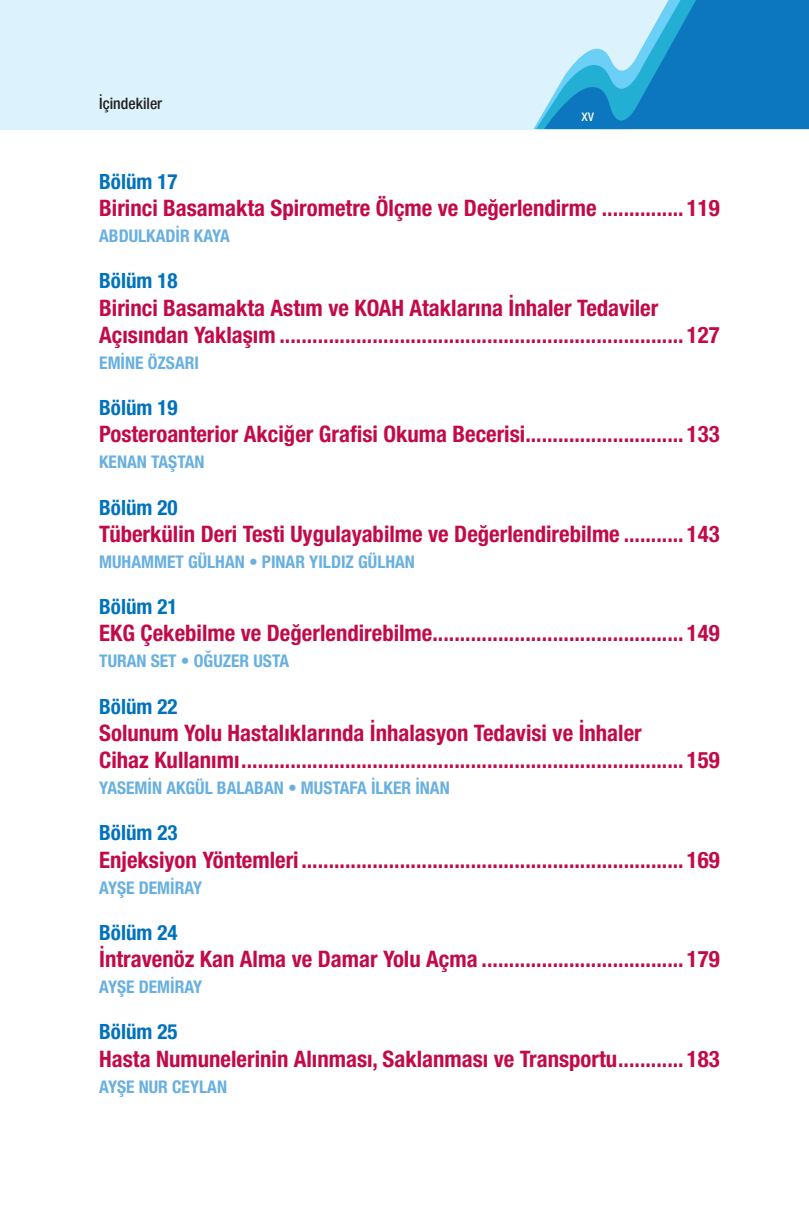
<style>
.page{position:relative;width:809px;height:1221px;background:#fff}
.page>*{position:absolute;margin:0;border:0;box-sizing:border-box;transform-origin:0 0}
.t1{font:700 22.75px/27.3px "Helvetica 77 Cn";color:#c30a49}
.t2{font:700 21px "Helvetica 77 Cn";color:#0072bc}
.t3{font:700 17.5px "Helvetica 77 Cn";color:#68b0e1}
.t4{font:15.75px "Helvetica 67 Med Cn";color:#231f20}
.t5{font:15.75px "Helvetica 57 Cn";color:#fff}
</style>
<div class="page">
<div style="left:0;top:0;width:809px;height:129px;background:#dcf2fc"></div>
<svg style="left:533px;top:0;width:276px;height:130px"></svg>
<p class="t4" style="left:99px;top:94px;width:64px">İçindekiler</p>
<p class="t5" style="left:581px;top:106px;width:14px">xv</p>
<p class="t2" style="left:99px;top:168px;width:80px">Bölüm 17</p>
<p class="t1" style="left:99px;top:194px;width:622px">Birinci Basamakta Spirometre Ölçme ve Değerlendirme ............... 119</p>
<p class="t3" style="left:99px;top:225px;width:132px">ABDULKADIR KAYA</p>
<p class="t2" style="left:99px;top:268px;width:80px">Bölüm 18</p>
<p class="t1" style="left:99px;top:293px;width:622px">Birinci Basamakta Astım ve KOAH Ataklarına İnhaler Tedaviler<br>Açısından Yaklaşım .......................................................................... 127</p>
<p class="t3" style="left:99px;top:352px;width:101px">EMINE ÖZSARI</p>
<p class="t2" style="left:99px;top:395px;width:80px">Bölüm 19</p>
<p class="t1" style="left:99px;top:420px;width:622px">Posteroanterior Akciğer Grafisi Okuma Becerisi............................. 133</p>
<p class="t3" style="left:99px;top:451px;width:107px">KENAN TAŞTAN</p>
<p class="t2" style="left:99px;top:494px;width:80px">Bölüm 20</p>
<p class="t1" style="left:99px;top:520px;width:622px">Tüberkülin Deri Testi Uygulayabilme ve Değerlendirebilme ........... 143</p>
<p class="t3" style="left:99px;top:551px;width:317px">MUHAMMET GÜLHAN • PINAR YILDIZ GÜLHAN</p>
<p class="t2" style="left:99px;top:594px;width:80px">Bölüm 21</p>
<p class="t1" style="left:99px;top:619px;width:622px">EKG Çekebilme ve Değerlendirebilme.............................................. 149</p>
<p class="t3" style="left:99px;top:650px;width:191px">TURAN SET • OĞUZER USTA</p>
<p class="t2" style="left:99px;top:693px;width:80px">Bölüm 22</p>
<p class="t1" style="left:99px;top:718px;width:622px">Solunum Yolu Hastalıklarında İnhalasyon Tedavisi ve İnhaler<br>Cihaz Kullanımı................................................................................. 159</p>
<p class="t3" style="left:99px;top:777px;width:352px">YASEMIN AKGÜL BALABAN • MUSTAFA İLKER İNAN</p>
<p class="t2" style="left:99px;top:820px;width:80px">Bölüm 23</p>
<p class="t1" style="left:99px;top:845px;width:622px">Enjeksiyon Yöntemleri...................................................................... 169</p>
<p class="t3" style="left:99px;top:876px;width:105px">AYŞE DEMİRAY</p>
<p class="t2" style="left:99px;top:919px;width:80px">Bölüm 24</p>
<p class="t1" style="left:99px;top:945px;width:622px">İntravenöz Kan Alma ve Damar Yolu Açma ..................................... 179</p>
<p class="t3" style="left:99px;top:976px;width:105px">AYŞE DEMİRAY</p>
<p class="t2" style="left:99px;top:1019px;width:80px">Bölüm 25</p>
<p class="t1" style="left:99px;top:1044px;width:622px">Hasta Numunelerinin Alınması, Saklanması ve Transportu............ 183</p>
<p class="t3" style="left:99px;top:1075px;width:129px">AYŞE NUR CEYLAN</p>
</div>
